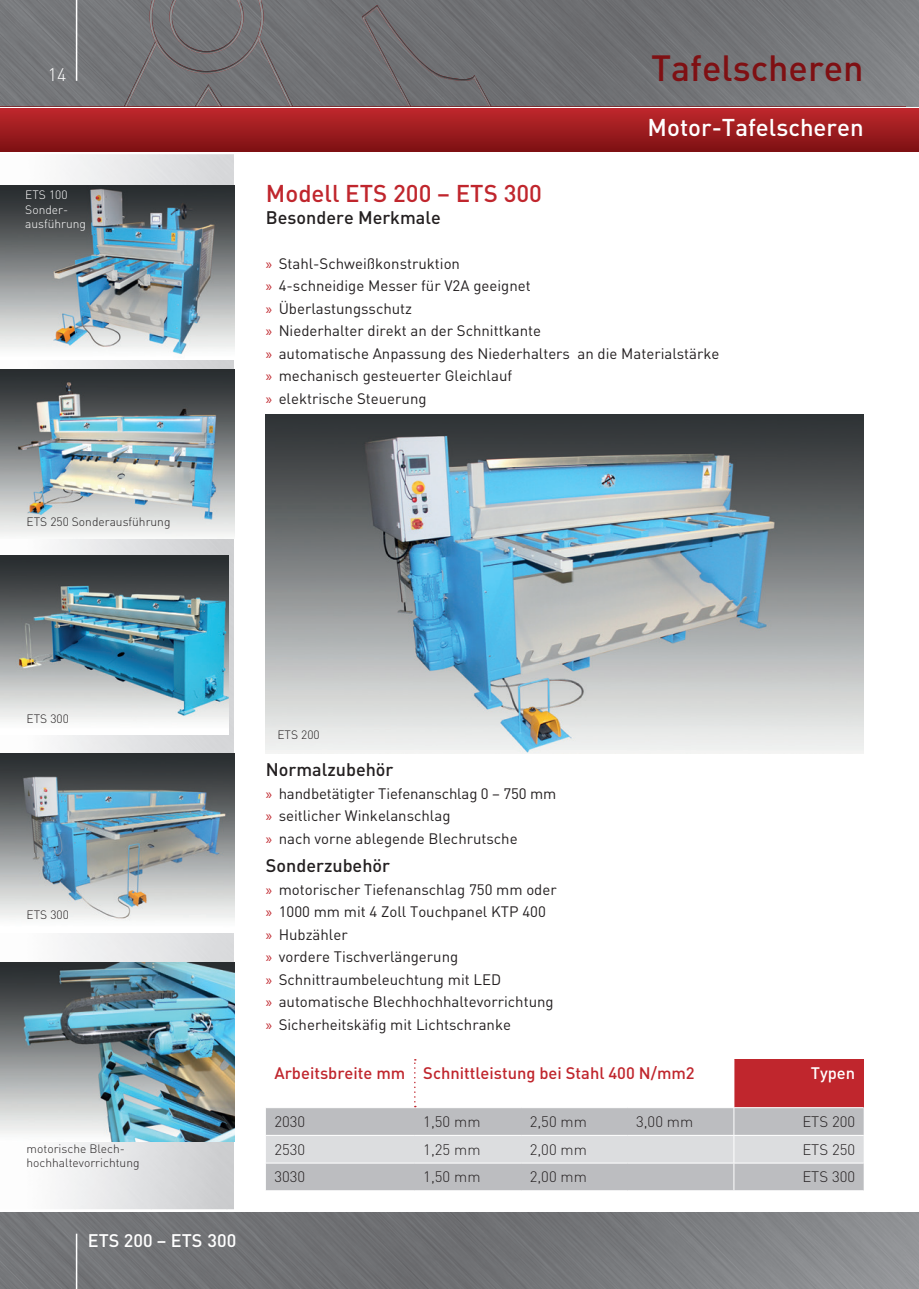
<style>
.page{position:relative;width:919px;height:1289px;background:#fff}
.page>*{position:absolute;margin:0;border:0;box-sizing:border-box;transform-origin:0 0}
.t1{font:500 36px "DIN";color:#7f1013}
.t2{font:500 24px "DIN";color:#c0262d}
.t3{font:500 24px "DIN";color:#fff}
.t4{font:500 18px "DIN";color:#231f20}
.t5{font:500 18px "DIN";color:#fff}
.t6{font:300 18px "DIN";color:#fff}
.t7{font:500 16.5px "DIN";color:#c0262d}
.t8{font:500 16.5px "DIN";color:#fff}
.t9{font:15px/22.5px "DIN";color:#231f20}
.t10{font:300 15px "DIN";color:#231f20}
.t11{font:300 12px/14.4px "DIN";color:#231f20}
.t12{font:300 12px/14.4px "DIN";color:#fff}
.s1{font-family:"Myriad Pro";color:#c0262d}
</style>
<div class="page">
<img style="left:0;top:0;width:906px;height:106px">
<div style="left:906px;top:0;width:12px;height:106px;background:#838588"></div>
<img style="left:0;top:1212px;width:906px;height:76px">
<div style="left:906px;top:1212px;width:12px;height:76px;background:#939598"></div>
<div style="left:0;top:108px;width:906px;height:43px;background:linear-gradient(to bottom,#c0282d,#7e1113)"></div>
<svg style="left:906px;top:108px;width:12px;height:43px"></svg>
<img style="left:0;top:360px;width:234px;height:10px">
<div style="left:82px;top:154px;width:76px;height:31px;background:#ebebec"></div>
<div style="left:158px;top:154px;width:76px;height:31px;background:#dbdcde"></div>
<img style="left:152px;top:1141px;width:76px;height:68px">
<img style="left:76px;top:1141px;width:76px;height:68px">
<img style="left:362px;top:5px;width:129px;height:101px">
<img style="left:258px;top:37px;width:35px;height:69px">
<img style="left:124px;top:41px;width:33px;height:65px">
<img style="left:195px;top:84px;width:27px;height:22px">
<img style="left:150px;top:0;width:113px;height:73px">
<img style="left:169px;top:0;width:74px;height:54px">
<hr style="left:76px;top:0;width:1px;height:81px;background:#fff">
<hr style="left:76px;top:1233px;width:1px;height:55px;background:#fff">
<img style="left:0;top:185px;width:234px;height:174px">
<img style="left:0;top:753px;width:234px;height:173px">
<img style="left:0;top:962px;width:234px;height:179px">
<svg style="left:266px;top:1059px;width:597px;height:131px"></svg>
<img style="left:0;top:370px;width:234px;height:168px">
<img style="left:266px;top:415px;width:597px;height:338px">
<img style="left:0;top:555px;width:229px;height:179px">
<p class="t6" style="left:48px;top:63px;width:20px">14</p>
<p class="t12" style="left:25px;top:187px;width:62px">ETS 100<br>Sonder&shy;ausführung</p>
<p class="t11" style="left:27px;top:514px;width:145px">ETS 250 Sonderausführung</p>
<h1 class="t1" style="left:651px;top:45px;width:214px">Tafelscheren</h1>
<h2 class="t3" style="left:647px;top:112px;width:217px">Motor-Tafelscheren</h2>
<h2 class="t2" style="left:266px;top:178px;width:278px">Modell ETS 200 – ETS 300</h2>
<p class="t4" style="left:266px;top:206px;width:176px">Besondere Merkmale</p>
<p class="t9" style="left:266px;top:252px;width:455px"><span class="s1">»</span> Stahl-Schweißkonstruktion<br><span class="s1">»</span> 4-schneidige Messer für V2A geeignet<br><span class="s1">»</span> Überlastungsschutz<br><span class="s1">»</span> Niederhalter direkt an der Schnittkante<br><span class="s1">»</span> automatische Anpassung des Niederhalters an die Materialstärke <span class="s1">»</span> mechanisch gesteuerter Gleichlauf<br><span class="s1">»</span> elektrische Steuerung</p>
<p class="t11" style="left:27px;top:711px;width:44px">ETS 300</p>
<p class="t11" style="left:27px;top:907px;width:44px">ETS 300</p>
<p class="t11" style="left:27px;top:1141px;width:114px">motorische Blech&shy;hochhaltevorrichtung</p>
<p class="t5" style="left:88px;top:1228px;width:150px">ETS 200 – ETS 300</p>
<p class="t11" style="left:277px;top:727px;width:44px">ETS 200</p>
<p class="t4" style="left:266px;top:758px;width:129px">Normalzubehör</p>
<p class="t9" style="left:266px;top:781px;width:292px"><span class="s1">»</span> handbetätigter Tiefenanschlag 0 – 750 mm <span class="s1">»</span> seitlicher Winkelanschlag<br><span class="s1">»</span> nach vorne ablegende Blechrutsche</p>
<p class="t4" style="left:266px;top:854px;width:126px">Sonderzubehör</p>
<p class="t9" style="left:266px;top:877px;width:292px"><span class="s1">»</span> motorischer Tiefenanschlag 750 mm oder <span class="s1">»</span> 1000 mm mit 4 Zoll Touchpanel KTP 400<br><span class="s1">»</span> Hubzähler<br><span class="s1">»</span> vordere Tischverlängerung<br><span class="s1">»</span> Schnittraumbeleuchtung mit LED<br><span class="s1">»</span> automatische Blechhochhaltevorrichtung <span class="s1">»</span> Sicherheitskäfig mit Lichtschranke</p>
<p class="t7" style="left:274px;top:1062px;width:422px">Arbeitsbreite mm Schnittleistung bei Stahl 400 N/mm2</p>
<p class="t8" style="left:810px;top:1062px;width:46px">Typen</p>
<p class="t10" style="left:274px;top:1112px;width:32px">2030</p>
<p class="t10" style="left:423px;top:1112px;width:59px">1,50 mm</p>
<p class="t10" style="left:529px;top:1112px;width:59px">2,50 mm</p>
<p class="t10" style="left:636px;top:1112px;width:59px">3,00 mm</p>
<p class="t10" style="left:802px;top:1112px;width:54px">ETS 200</p>
<p class="t10" style="left:274px;top:1139px;width:32px">2530</p>
<p class="t10" style="left:423px;top:1139px;width:59px">1,25 mm</p>
<p class="t10" style="left:529px;top:1139px;width:59px">2,00 mm</p>
<p class="t10" style="left:802px;top:1139px;width:54px">ETS 250</p>
<p class="t10" style="left:274px;top:1167px;width:32px">3030</p>
<p class="t10" style="left:423px;top:1167px;width:59px">1,50 mm</p>
<p class="t10" style="left:529px;top:1167px;width:59px">2,00 mm</p>
<p class="t10" style="left:802px;top:1167px;width:54px">ETS 300</p>
</div>
